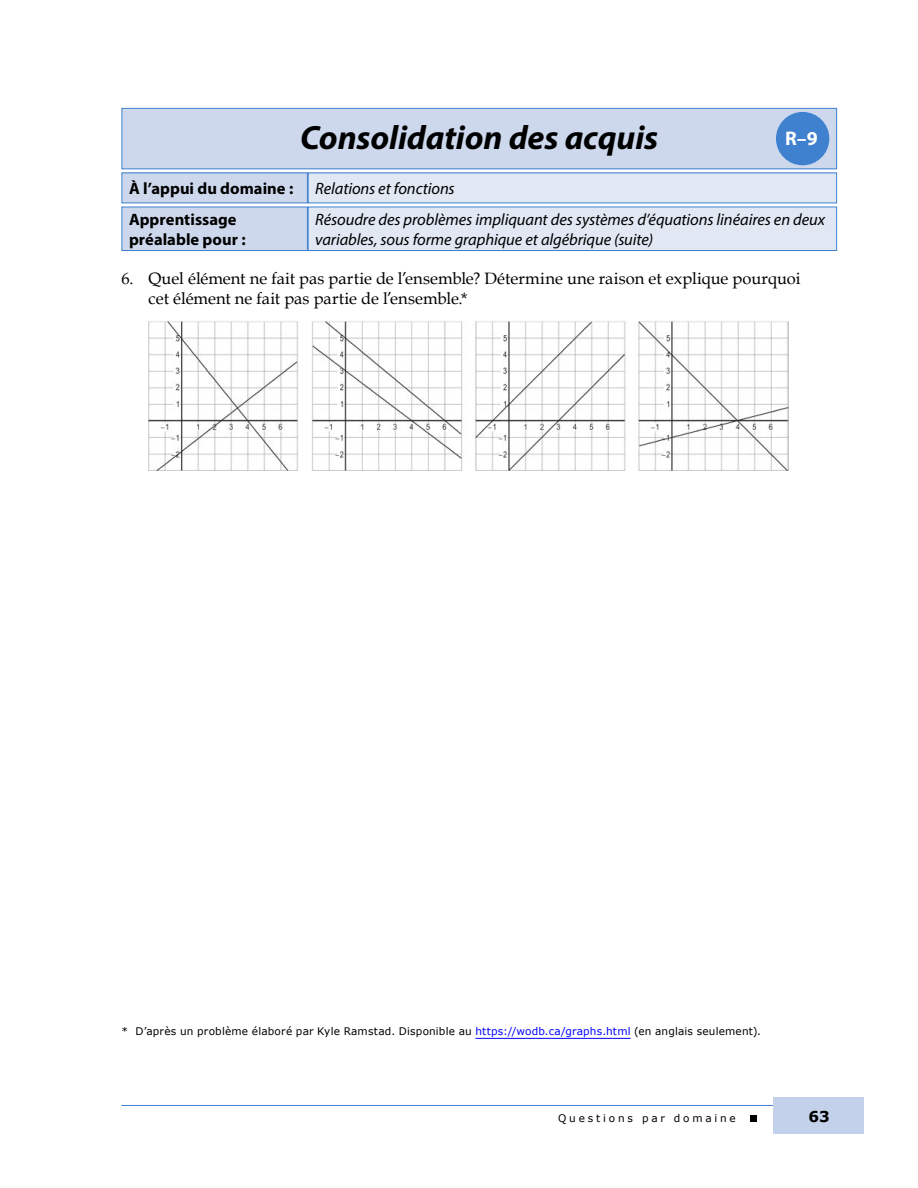
<style>
.page{position:relative;width:918px;height:1188px;background:#fff}
.page>*{position:absolute;margin:0;border:0;box-sizing:border-box;transform-origin:0 0}
.Heading_1_Mental_Math{font:italic 700 33.75px "Myriad Pro";letter-spacing:-.005em;color:#000}
.t1{font:700 19.8px "Myriad Pro";color:#fff}
.Heading_3_Unit_Heading{font:italic 16.5px/19.8px "Myriad Pro";letter-spacing:-.005em;color:#000}
.Assignment_Number_A___12{font:16.5px/19.8px "Book Antiqua";color:#000}
.Heading_3_Unit_Heading-2{font:700 16.5px/19.8px "Myriad Pro";color:#000}
.t2{font:700 15px "Verdana";color:#000}
.Copyright_Paragraph_with_Superscript{font:10.5px "Verdana";letter-spacing:.02em;color:#000}
.Copyright_Paragraph_with_Superscript-2{font:10.5px "Verdana";letter-spacing:.27em;color:#000}
.s1{color:#00f}
</style>
<div class="page">
<hr style="left:122px;top:1105px;width:730px;height:1px;background:#4081cf">
<div style="left:774px;top:1097px;width:90px;height:37px;background:#c4d1ea"></div>
<div style="left:750px;top:1115px;width:7px;height:7px;background:#000"></div>
<hr style="left:475px;top:1038px;width:156px;height:1px;background:#00f">
<div style="left:122px;top:108px;width:715px;height:61px;background:#cdd8ed"></div>
<div style="left:122px;top:108px;width:715px;height:61px;border:1px solid #4081cf"></div>
<div style="left:777px;top:113px;width:52px;height:52px;background:#4081cf;border-radius:50%"></div>
<div style="left:776px;top:112px;width:53px;height:53px;border:1px solid #4081cf;border-radius:50%"></div>
<div style="left:122px;top:173px;width:185px;height:30px;background:#cdd8ed"></div>
<div style="left:308px;top:173px;width:529px;height:30px;background:#e1e8f4"></div>
<div style="left:122px;top:207px;width:185px;height:44px;background:#cdd8ed"></div>
<div style="left:122px;top:207px;width:186px;height:44px;border:1px solid #4081cf"></div>
<div style="left:308px;top:207px;width:529px;height:44px;background:#e1e8f4"></div>
<div style="left:308px;top:207px;width:529px;height:44px;border:1px solid #4081cf"></div>
<img style="left:148px;top:321px;width:641px;height:149px">
<p class="Heading_1_Mental_Math" style="left:300px;top:115px;width:360px">Consolidation des acquis</p>
<p class="t1" style="left:785px;top:126px;width:34px">R–9</p>
<p class="Heading_3_Unit_Heading-2" style="left:129px;top:178px;width:166px">À l’appui du domaine :</p>
<p class="Heading_3_Unit_Heading" style="left:315px;top:178px;width:141px">Relations et fonctions</p>
<p class="Heading_3_Unit_Heading-2" style="left:129px;top:209px;width:118px">Apprentissage préalable pour :</p>
<p class="Heading_3_Unit_Heading" style="left:315px;top:209px;width:511px">Résoudre des problèmes impliquant des systèmes d’équations linéaires en deux variables, sous forme graphique et algébrique (suite)</p>
<p class="Assignment_Number_A___12" style="left:148px;top:268px;width:653px;text-indent:-27px">6. Quel élément ne fait pas partie de l’ensemble? Détermine une raison et explique pourquoi cet élément ne fait pas partie de l’ensemble.*</p>
<p class="Copyright_Paragraph_with_Superscript" style="left:122px;top:1024px;width:641px">* D’après un problème élaboré par Kyle Ramstad. Disponible au <span class="s1">https://wodb.ca/graphs.html</span> (en anglais seulement).</p>
<p class="Copyright_Paragraph_with_Superscript-2" style="left:558px;top:1111px;width:179px">Questions par domaine</p>
<p class="t2" style="left:809px;top:1106px;width:23px">63</p>
</div>
